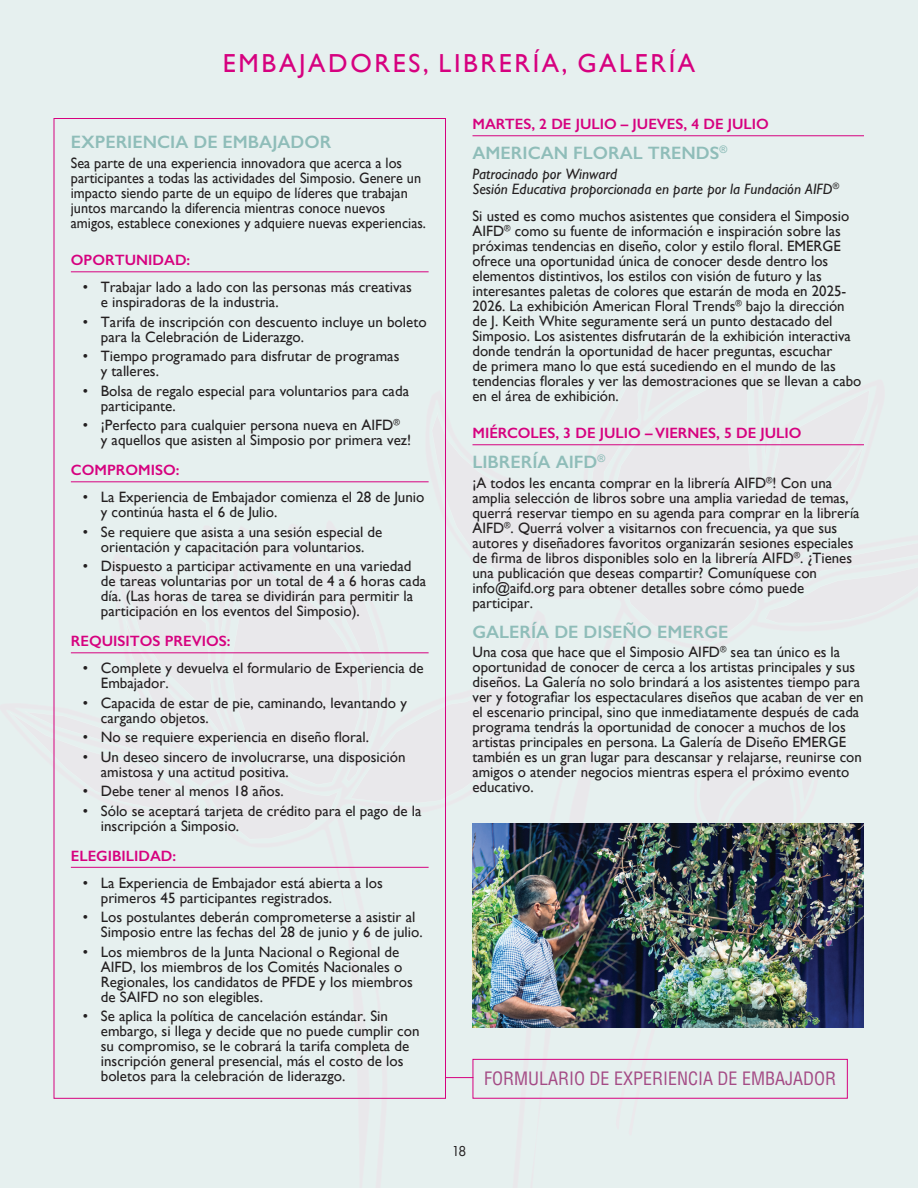
<style>
.page{position:relative;width:918px;height:1188px;background:#fff}
.page>*{position:absolute;margin:0;border:0;box-sizing:border-box;transform-origin:0 0}
.t1{font:26.1px "Gill Sans";letter-spacing:.1em;color:#d6017f}
.t2{font:600 18px "Gill Sans";color:#8fbdb9}
.t3{font:condensed 18px "Helvetica LT Std";color:#a44b85}
.t4{font:15px/15px "Gill Sans";color:#231f20}
.t5{font:15px/15px "Gill Sans";color:#231f20;scale:.95 1}
.t6{font:600 15px "Gill Sans";color:#d6017f}
.t7{font:italic 15px/15px "Gill Sans";color:#231f20}
.t8{font:15px "Futura PT";color:#231f20}
</style>
<div class="page">
<div style="left:0;top:0;width:918px;height:520px;background:#e6f0ef"></div>
<div style="left:425px;top:326px;width:493px;height:862px;background:#e6f0ef"></div>
<div style="left:0;top:520px;width:547px;height:668px;background:#e6f0ef"></div>
<div style="left:10px;top:343px;width:908px;height:512px;background:#e6f0ef"></div>
<hr style="left:472px;top:135px;width:392px;height:1px;background:#d6017f">
<hr style="left:472px;top:444px;width:392px;height:1px;background:#d6017f">
<hr style="left:71px;top:271px;width:358px;height:1px;background:#d6017f">
<hr style="left:71px;top:481px;width:358px;height:1px;background:#d6017f">
<hr style="left:71px;top:652px;width:358px;height:1px;background:#d6017f">
<hr style="left:71px;top:867px;width:358px;height:1px;background:#d6017f">
<div style="left:472px;top:1059px;width:376px;height:40px;border:1px solid #d6017f"></div>
<img style="left:472px;top:824px;width:392px;height:204px">
<svg style="left:445px;top:1077px;width:28px;height:1px"></svg>
<h1 class="t1" style="left:223px;top:48px;width:474px">EMBAJADORES, LIBRERÍA, GALERÍA</h1>
<p class="t2" style="left:71px;top:131px;width:262px">EXPERIENCIA DE EMBAJADOR</p>
<p class="t5" style="left:71px;top:155px;width:375px">Sea parte de una experiencia innovadora que acerca a los participantes a todas las actividades del Simposio. Genere un impacto siendo parte de un equipo de líderes que trabajan juntos marcando la diferencia mientras conoce nuevos amigos, establece conexiones y adquiere nuevas experiencias.</p>
<p class="t6" style="left:71px;top:251px;width:121px">OPORTUNIDAD:</p>
<p class="t4" style="left:101px;top:280px;width:312px;text-indent:-18px">• Trabajar lado a lado con las personas más creativas e inspiradoras de la industria.</p>
<p class="t4" style="left:101px;top:314px;width:327px;text-indent:-18px">• Tarifa de inscripción con descuento incluye un boleto para la Celebración de Liderazgo.</p>
<p class="t4" style="left:101px;top:349px;width:300px;text-indent:-18px">• Tiempo programado para disfrutar de programas y talleres.</p>
<p class="t4" style="left:101px;top:383px;width:310px;text-indent:-18px">• Bolsa de regalo especial para voluntarios para cada participante.</p>
<p class="t4" style="left:101px;top:418px;width:312px;text-indent:-18px">• ¡Perfecto para cualquier persona nueva en AIFD<sup>®<br></sup>y aquellos que asisten al Simposio por primera vez!</p>
<p class="t6" style="left:71px;top:461px;width:110px">COMPROMISO:</p>
<p class="t4" style="left:101px;top:490px;width:325px;text-indent:-18px">• La Experiencia de Embajador comienza el 28 de Junio y continúa hasta el 6 de Julio.</p>
<p class="t4" style="left:83px;top:524px;width:301px;text-align:center">• Se requiere que asista a una sesión especial de orientación y capacitación para voluntarios.</p>
<p class="t4" style="left:101px;top:559px;width:327px;text-indent:-18px">• Dispuesto a participar activamente en una variedad de tareas voluntarias por un total de 4 a 6 horas cada día. (Las horas de tarea se dividirán para permitir la participación en los eventos del Simposio).</p>
<p class="t6" style="left:71px;top:632px;width:161px">REQUISITOS PREVIOS:</p>
<p class="t4" style="left:101px;top:661px;width:324px;text-indent:-18px">• Complete y devuelva el formulario de Experiencia de<br>Embajador.</p>
<p class="t4" style="left:101px;top:695px;width:308px;text-indent:-18px">• Capacida de estar de pie, caminando, levantando y cargando objetos.</p>
<p class="t4" style="left:83px;top:730px;width:288px">• No se requiere experiencia en diseño floral.</p>
<p class="t4" style="left:101px;top:749px;width:306px;text-indent:-18px">• Un deseo sincero de involucrarse, una disposición amistosa y una actitud positiva.</p>
<p class="t4" style="left:83px;top:784px;width:203px">• Debe tener al menos 18 años.</p>
<p class="t4" style="left:101px;top:803px;width:322px;text-indent:-18px">• Sólo se aceptará tarjeta de crédito para el pago de la inscripción a Simposio.</p>
<p class="t6" style="left:71px;top:847px;width:107px">ELEGIBILIDAD:</p>
<p class="t4" style="left:101px;top:875px;width:283px;text-indent:-18px">• La Experiencia de Embajador está abierta a los primeros 45 participantes registrados.</p>
<p class="t4" style="left:101px;top:910px;width:323px;text-indent:-18px">• Los postulantes deberán comprometerse a asistir al<br>Simposio entre las fechas del 28 de junio y 6 de julio.</p>
<p class="t4" style="left:101px;top:944px;width:313px;text-indent:-18px">• Los miembros de la Junta Nacional o Regional de AIFD, los miembros de los Comités Nacionales o Regionales, los candidatos de PFDE y los miembros de SAIFD no son elegibles.</p>
<p class="t4" style="left:101px;top:1009px;width:320px;text-indent:-18px">• Se aplica la política de cancelación estándar. Sin embargo, si llega y decide que no puede cumplir con su compromiso, se le cobrará la tarifa completa de inscripción general presencial, más el costo de los boletos para la celebración de liderazgo.</p>
<p class="t6" style="left:472px;top:115px;width:298px">MARTES, 2 DE JULIO – JUEVES, 4 DE JULIO</p>
<p class="t2" style="left:472px;top:142px;width:256px">AMERICAN FLORAL TRENDS<sup>®</sup></p>
<p class="t7" style="left:472px;top:166px;width:368px">Patrocinado por Winward<br>Sesión Educativa proporcionada en parte por la Fundación AIFD<sup>®</sup></p>
<p class="t4" style="left:472px;top:208px;width:390px">Si usted es como muchos asistentes que considera el Simposio AIFD<sup>®</sup> como su fuente de información e inspiración sobre las próximas tendencias en diseño, color y estilo floral. EMERGE ofrece una oportunidad única de conocer desde dentro los elementos distintivos, los estilos con visión de futuro y las interesantes paletas de colores que estarán de moda en 2025- 2026. La exhibición American Floral Trends<sup>®</sup> bajo la dirección de J. Keith White seguramente será un punto destacado del Simposio. Los asistentes disfrutarán de la exhibición interactiva donde tendrán la oportunidad de hacer preguntas, escuchar<br>de primera mano lo que está sucediendo en el mundo de las tendencias florales y ver las demostraciones que se llevan a cabo en el área de exhibición.</p>
<p class="t6" style="left:472px;top:424px;width:331px">MIÉRCOLES, 3 DE JULIO – VIERNES, 5 DE JULIO</p>
<p class="t2" style="left:472px;top:451px;width:134px">LIBRERÍA AIFD<sup>®</sup></p>
<p class="t4" style="left:472px;top:475px;width:389px">¡A todos les encanta comprar en la librería AIFD<sup>®</sup>! Con una amplia selección de libros sobre una amplia variedad de temas, querrá reservar tiempo en su agenda para comprar en la librería AIFD<sup>®</sup>. Querrá volver a visitarnos con frecuencia, ya que sus autores y diseñadores favoritos organizarán sesiones especiales de firma de libros disponibles solo en la librería AIFD<sup>®</sup>. ¿Tienes una publicación que deseas compartir? Comuníquese con info@aifd.org para obtener detalles sobre cómo puede participar.</p>
<p class="t2" style="left:472px;top:621px;width:257px">GALERÍA DE DISEÑO EMERGE</p>
<p class="t4" style="left:472px;top:645px;width:393px">Una cosa que hace que el Simposio AIFD<sup>®</sup> sea tan único es la oportunidad de conocer de cerca a los artistas principales y sus diseños. La Galería no solo brindará a los asistentes tiempo para ver y fotografiar los espectaculares diseños que acaban de ver en el escenario principal, sino que inmediatamente después de cada programa tendrás la oportunidad de conocer a muchos de los artistas principales en persona. La Galería de Diseño EMERGE también es un gran lugar para descansar y relajarse, reunirse con amigos o atender negocios mientras espera el próximo evento educativo.</p>
<p class="t3" style="left:484px;top:1067px;width:354px">FORMULARIO DE EXPERIENCIA DE EMBAJADOR</p>
<p class="t8" style="left:451px;top:1142px;width:17px">18</p>
</div>
